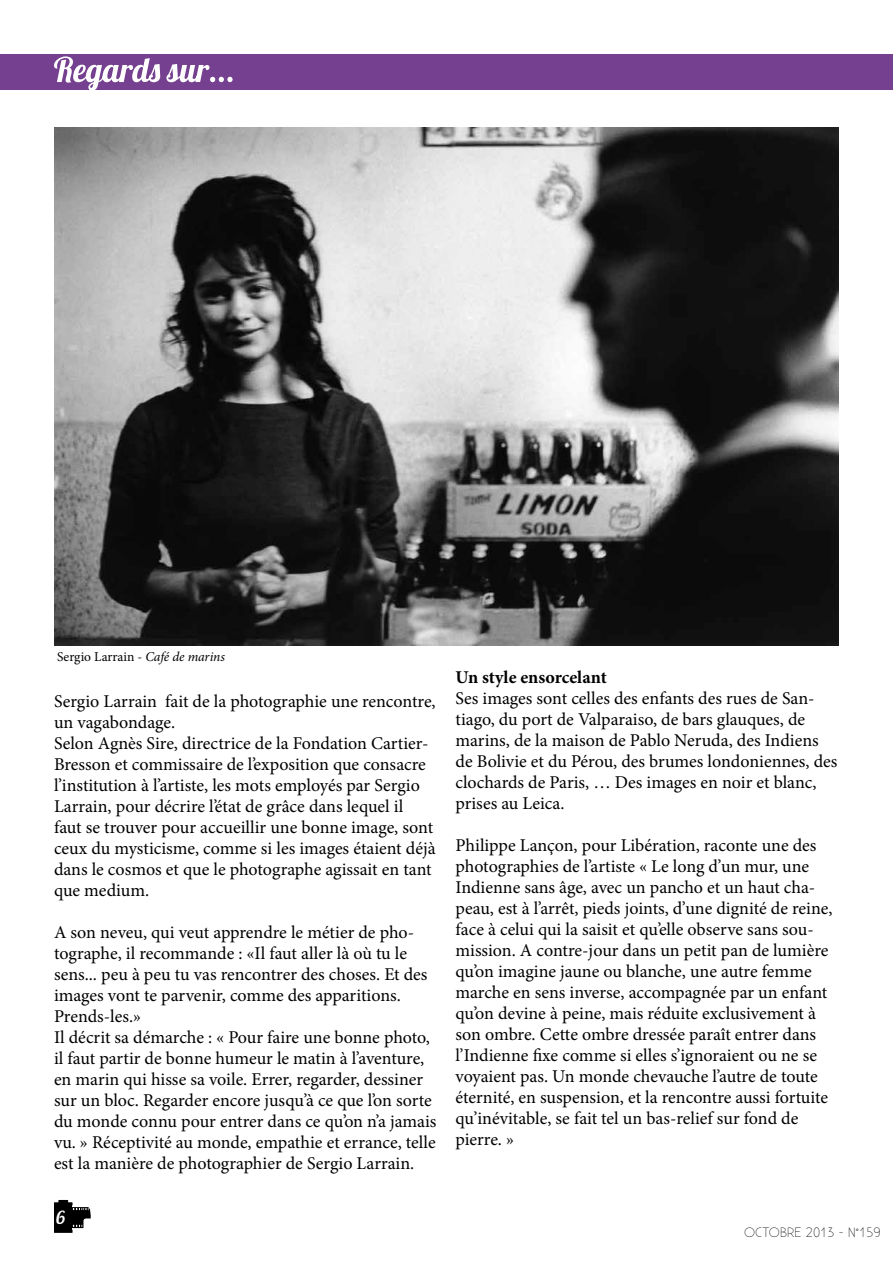
<style>
.page{position:relative;width:893px;height:1263px;background:#fff}
.page>*{position:absolute;margin:0;border:0;box-sizing:border-box;transform-origin:0 0}
.t1{font:18px/21px "Minion Pro";color:#000}
.t2{font:700 18px "Minion Pro";letter-spacing:-.005em;color:#000}
.t3{font:18px "Lobster 1.4";color:#fff}
.t4{font:13.5px "Minion Pro";color:#000}
.t5{font:300 13.5px "Existence";color:#000}
.s1{font-style:italic}
</style>
<div class="page">
<svg style="left:58px;top:1200px;width:33px;height:28px"></svg>
<div style="left:54px;top:1205px;width:18px;height:25px;background:#000"></div>
<hr style="left:54px;top:1202px;width:19px;height:3px;background:#000">
<svg style="left:54px;top:1229px;width:19px;height:4px"></svg>
<img style="left:54px;top:128px;width:785px;height:517px">
<div style="left:0;top:54px;width:893px;height:35px;background:#75408f"></div>
<svg style="left:54px;top:56px;width:179px;height:34px"></svg>
<p class="t4" style="left:57px;top:648px;width:169px">Sergio Larrain - <span class="s1">Café de marins</span></p>
<p class="t1" style="left:54px;top:690px;width:383px">Sergio Larrain fait de la photographie une rencontre, un vagabondage.<br>Selon Agnès Sire, directrice de la Fondation Cartier-Bresson et commissaire de l’exposition que consacre l’institution à l’artiste, les mots employés par Sergio Larrain, pour décrire l’état de grâce dans lequel il<br>faut se trouver pour accueillir une bonne image, sont ceux du mysticisme, comme si les images étaient déjà dans le cosmos et que le photographe agissait en tant que medium.</p>
<p class="t1" style="left:54px;top:921px;width:384px">A son neveu, qui veut apprendre le métier de pho&shy;tographe, il recommande : «Il faut aller là où tu le sens... peu à peu tu vas rencontrer des choses. Et des images vont te parvenir, comme des apparitions.<br>Prends-les.»<br>Il décrit sa démarche : « Pour faire une bonne photo, il faut partir de bonne humeur le matin à l’aventure, en marin qui hisse sa voile. Errer, regarder, dessiner sur un bloc. Regarder encore jusqu’à ce que l’on sorte du monde connu pour entrer dans ce qu’on n’a jamais vu. » Réceptivité au monde, empathie et errance, telle est la manière de photographier de Sergio Larrain.</p>
<p class="t3" style="left:56px;top:1206px;width:10px">6</p>
<p class="t2" style="left:455px;top:664px;width:153px">Un style ensorcelant</p>
<p class="t1" style="left:455px;top:687px;width:383px">Ses images sont celles des enfants des rues de San&shy;tiago, du port de Valparaiso, de bars glauques, de marins, de la maison de Pablo Neruda, des Indiens de Bolivie et du Pérou, des brumes londoniennes, des clochards de Paris, … Des images en noir et blanc, prises au Leica.</p>
<p class="t1" style="left:455px;top:835px;width:378px">Philippe Lançon, pour Libération, raconte une des photographies de l’artiste « Le long d’un mur, une Indienne sans âge, avec un pancho et un haut cha&shy;peau, est à l’arrêt, pieds joints, d’une dignité de reine, face à celui qui la saisit et qu’elle observe sans sou&shy;mission. A contre-jour dans un petit pan de lumière qu’on imagine jaune ou blanche, une autre femme marche en sens inverse, accompagnée par un enfant qu’on devine à peine, mais réduite exclusivement à son ombre. Cette ombre dressée paraît entrer dans l’Indienne fixe comme si elles s’ignoraient ou ne se voyaient pas. Un monde chevauche l’autre de toute éternité, en suspension, et la rencontre aussi fortuite qu’inévitable, se fait tel un bas-relief sur fond de pierre. »</p>
<p class="t5" style="left:744px;top:1224px;width:138px">OCTOBRE 2013 - N°159</p>
</div>
